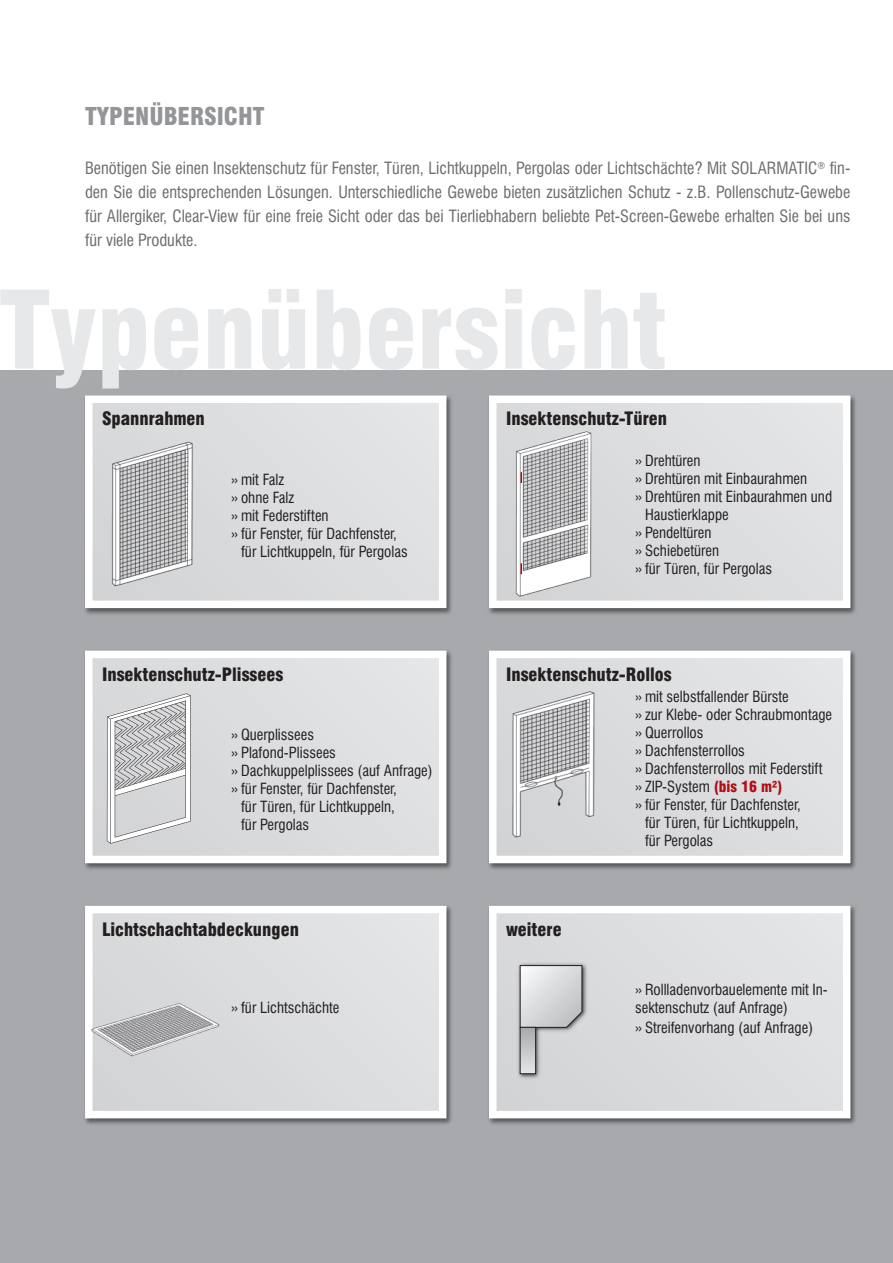
<style>
.page{position:relative;width:893px;height:1263px;background:#fff}
.page>*{position:absolute;margin:0;border:0;box-sizing:border-box;transform-origin:0 0}
.t1{font:900 condensed 105px "Swiss 721 BT";color:#e7e8e9}
.t2{font:900 condensed 24px "Swiss 721 BT";color:#939598}
.t3{font:900 condensed 18px "Swiss 721 BT";color:#231f20}
.t4{font:condensed 16.5px/24px "Swiss 721 BT";color:#6c6d70;text-align:justify}
.t5{font:condensed 15px/18px "Swiss 721 BT";color:#231f20}
.s1{font-weight:900;color:#b00d15}
</style>
<div class="page">
<div style="left:0;top:370px;width:893px;height:893px;background:#a8a9ad"></div>
<img style="left:84px;top:395px;width:368px;height:219px">
<div style="left:93px;top:403px;width:346px;height:198px;background:#dcdddf"></div>
<div style="left:85px;top:395px;width:361px;height:213px;border:8px solid #fff"></div>
<img style="left:95px;top:441px;width:98px;height:151px">
<img style="left:84px;top:650px;width:368px;height:219px">
<div style="left:93px;top:658px;width:346px;height:198px;background:#dcdddf"></div>
<div style="left:85px;top:651px;width:361px;height:212px;border:8px solid #fff"></div>
<img style="left:84px;top:905px;width:368px;height:219px">
<div style="left:93px;top:913px;width:346px;height:198px;background:#dcdddf"></div>
<div style="left:85px;top:906px;width:361px;height:212px;border:8px solid #fff"></div>
<img style="left:488px;top:395px;width:368px;height:219px">
<div style="left:496px;top:403px;width:347px;height:198px;background:#dddee0"></div>
<div style="left:489px;top:395px;width:361px;height:213px;border:8px solid #fff"></div>
<img style="left:488px;top:650px;width:368px;height:219px">
<div style="left:496px;top:658px;width:347px;height:198px;background:#dcdddf"></div>
<div style="left:489px;top:651px;width:361px;height:212px;border:8px solid #fff"></div>
<img style="left:488px;top:905px;width:368px;height:219px">
<div style="left:496px;top:913px;width:347px;height:198px;background:#dcdddf"></div>
<div style="left:489px;top:906px;width:361px;height:212px;border:8px solid #fff"></div>
<img style="left:489px;top:428px;width:120px;height:186px">
<svg style="left:520px;top:472px;width:2px;height:11px"></svg>
<svg style="left:520px;top:563px;width:2px;height:11px"></svg>
<svg style="left:107px;top:693px;width:84px;height:151px"></svg>
<img style="left:496px;top:690px;width:99px;height:155px">
<img style="left:85px;top:985px;width:135px;height:85px">
<img style="left:517px;top:962px;width:71px;height:118px">
<svg style="left:520px;top:965px;width:62px;height:63px"></svg>
<div style="left:520px;top:1027px;width:16px;height:47px;background:linear-gradient(to bottom,#a8a9ac,#e5e6e8)"></div>
<div style="left:520px;top:1027px;width:16px;height:47px;border:1px solid #231f20"></div>
<h2 class="t2" style="left:85px;top:102px;width:181px">TYPENÜBERSICHT</h2>
<p class="t4" style="left:85px;top:156px;width:767px">Benötigen Sie einen Insektenschutz für Fenster, Türen, Lichtkuppeln, Pergolas oder Lichtschächte? Mit SOLARMATIC<sup>®</sup> fin&shy;den Sie die entsprechenden Lösungen. Unterschiedliche Gewebe bieten zusätzlichen Schutz - z.B. Pollenschutz-Gewebe für Allergiker, Clear-View für eine freie Sicht oder das bei Tierliebhabern beliebte Pet-Screen-Gewebe erhalten Sie bei uns für viele Produkte.</p>
<h1 class="t1" style="left:-1px;top:271px;width:669px">Typenübersicht</h1>
<p class="t3" style="left:102px;top:409px;width:104px">Spannrahmen</p>
<p class="t5" style="left:231px;top:471px;width:55px">» mit Falz</p>
<p class="t5" style="left:231px;top:489px;width:65px">» ohne Falz</p>
<p class="t5" style="left:231px;top:507px;width:99px">» mit Federstiften</p>
<p class="t5" style="left:231px;top:525px;width:167px">» für Fenster, für Dachfenster,</p>
<p class="t5" style="left:241px;top:543px;width:168px">für Lichtkuppeln, für Pergolas</p>
<p class="t3" style="left:102px;top:664px;width:183px">Insektenschutz-Plissees</p>
<p class="t5" style="left:231px;top:726px;width:84px">» Querplissees</p>
<p class="t5" style="left:231px;top:744px;width:106px">» Plafond-Plissees</p>
<p class="t5" style="left:231px;top:762px;width:203px">» Dachkuppelplissees (auf Anfrage)</p>
<p class="t5" style="left:231px;top:780px;width:167px">» für Fenster, für Dachfenster,</p>
<p class="t5" style="left:241px;top:798px;width:155px">für Türen, für Lichtkuppeln,</p>
<p class="t5" style="left:241px;top:816px;width:70px">für Pergolas</p>
<p class="t3" style="left:102px;top:919px;width:198px">Lichtschachtabdeckungen</p>
<p class="t5" style="left:231px;top:999px;width:110px">» für Lichtschächte</p>
<p class="t3" style="left:506px;top:409px;width:163px">Insektenschutz-Türen</p>
<p class="t5" style="left:635px;top:451px;width:67px">» Drehtüren</p>
<p class="t5" style="left:635px;top:469px;width:174px">» Drehtüren mit Einbaurahmen</p>
<p class="t5" style="left:635px;top:487px;width:199px">» Drehtüren mit Einbaurahmen und</p>
<p class="t5" style="left:645px;top:505px;width:85px">Haustierklappe</p>
<p class="t5" style="left:635px;top:523px;width:78px">» Pendeltüren</p>
<p class="t5" style="left:635px;top:541px;width:86px">» Schiebetüren</p>
<p class="t5" style="left:635px;top:559px;width:138px">» für Türen, für Pergolas</p>
<p class="t3" style="left:506px;top:664px;width:167px">Insektenschutz-Rollos</p>
<p class="t3" style="left:506px;top:919px;width:57px">weitere</p>
<p class="t5" style="left:635px;top:688px;width:155px">» mit selbstfallender Bürste</p>
<p class="t5" style="left:635px;top:706px;width:198px">» zur Klebe- oder Schraubmontage</p>
<p class="t5" style="left:635px;top:724px;width:70px">» Querrollos</p>
<p class="t5" style="left:635px;top:742px;width:111px">» Dachfensterrollos</p>
<p class="t5" style="left:635px;top:760px;width:189px">» Dachfensterrollos mit Federstift</p>
<p class="t5" style="left:635px;top:778px;width:149px">» ZIP-System <span class="s1">(bis 16 m²)</span></p>
<p class="t5" style="left:635px;top:796px;width:167px">» für Fenster, für Dachfenster,</p>
<p class="t5" style="left:645px;top:814px;width:155px">für Türen, für Lichtkuppeln,</p>
<p class="t5" style="left:645px;top:832px;width:70px">für Pergolas</p>
<p class="t5" style="left:635px;top:981px;width:194px">» Rollladenvorbauelemente mit In&shy;sektenschutz (auf Anfrage)</p>
<p class="t5" style="left:635px;top:1019px;width:180px">» Streifenvorhang (auf Anfrage)</p>
</div>
